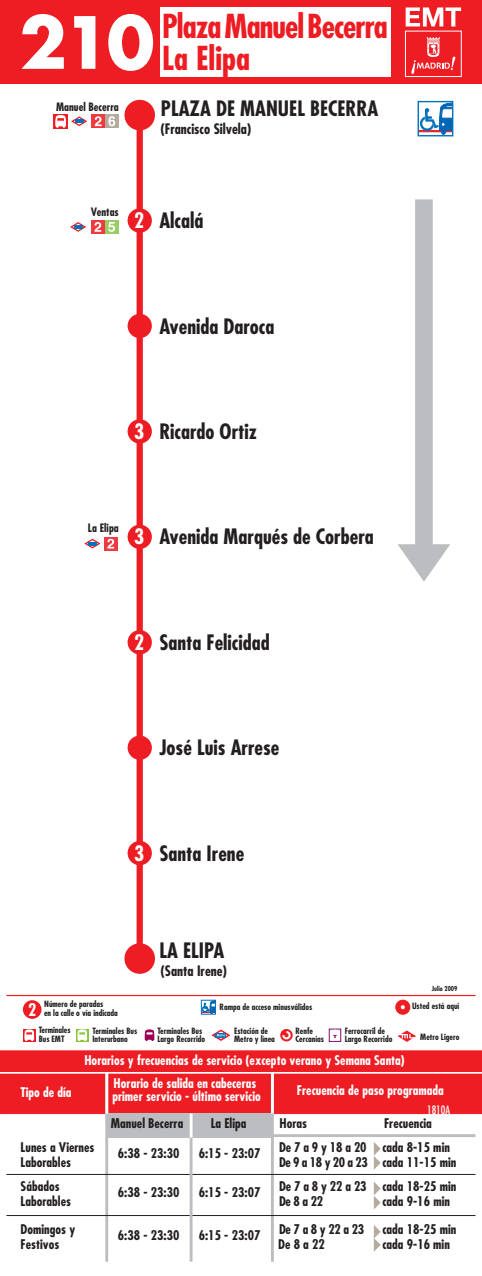
<style>
.page{position:relative;width:482px;height:1276px;background:#fff}
.page>*{position:absolute;margin:0;border:0;box-sizing:border-box;transform-origin:0 0}
.t1{font:700 condensed 32.2px/32.2px "Futura Std";letter-spacing:-.03em;color:#ee1d23}
.t2{font:700 condensed 20.7px "Futura Std";color:#231f20}
.t3{font:700 condensed 14.1px "Futura Std";color:#231f20}
.t4{font:700 condensed 13px "Futura Std";color:#231f20}
.t5{font:700 condensed 13px "Futura Std";color:#fff}
.t6{font:700 condensed 11.3px "Futura Std";color:#231f20}
.t7{font:condensed 11.3px "Futura Std";color:#fff}
.t8{font:700 condensed 8.5px/8.5px "Futura Std";color:#231f20}
.t9{font:700 condensed 6.7px "Futura Std";color:#231f20}
.s1{font-stretch:normal;font-size:69.9px;color:#fff}
.s2{color:#fff}
.s3{font-size:16.9px;color:#fff}
</style>
<div class="page">
<div style="left:0;top:1069px;width:482px;height:45px;background:#ee1d23"></div>
<hr style="left:271px;top:1073px;width:3px;height:188px;background:#bcbdc0">
<hr style="left:105px;top:1073px;width:3px;height:188px;background:#bcbdc0">
<hr style="left:6px;top:1174px;width:469px;height:1px;background:#231f20">
<hr style="left:6px;top:1215px;width:469px;height:1px;background:#231f20">
<div style="left:106px;top:1113px;width:167px;height:24px;background:#bcbdc0"></div>
<div style="left:0;top:1050px;width:482px;height:23px;background:#ee1d23;border:1px solid #ee1d23"></div>
<hr style="left:0;top:1072px;width:482px;height:1px;background:#fff">
<hr style="left:271px;top:1134px;width:204px;height:3px;background:#bcbdc0">
<hr style="left:190px;top:1114px;width:2px;height:147px;background:#bcbdc0">
<hr style="left:190px;top:1113px;width:3px;height:24px;background:#fff">
<hr style="left:105px;top:1073px;width:3px;height:40px;background:#fff">
<hr style="left:271px;top:1073px;width:3px;height:40px;background:#fff">
<svg style="left:373px;top:1142px;width:8px;height:28px"></svg>
<svg style="left:373px;top:1225px;width:8px;height:27px"></svg>
<svg style="left:373px;top:1182px;width:8px;height:27px"></svg>
<div style="left:137px;top:110px;width:6px;height:856px;background:#ee1d23"></div>
<div style="left:128px;top:314px;width:24px;height:24px;background:#ee1d23;border-radius:50%"></div>
<div style="left:128px;top:419px;width:24px;height:24px;background:#ee1d23;border-radius:50%"></div>
<div style="left:128px;top:630px;width:24px;height:24px;background:#ee1d23;border-radius:50%"></div>
<div style="left:128px;top:735px;width:24px;height:25px;background:#ee1d23;border-radius:50%"></div>
<div style="left:124px;top:943px;width:31px;height:31px;background:#ee1d23;border:6px solid #ee1d23;border-radius:50%"></div>
<div style="left:124px;top:100px;width:31px;height:30px;background:#ee1d23;border:6px solid #ee1d23;border-radius:50%"></div>
<div style="left:128px;top:208px;width:24px;height:25px;background:#ee1d23;border-radius:50%"></div>
<div style="left:128px;top:525px;width:24px;height:24px;background:#ee1d23;border-radius:50%"></div>
<div style="left:128px;top:841px;width:24px;height:24px;background:#ee1d23;border-radius:50%"></div>
<div style="left:91px;top:114px;width:14px;height:14px;background:#ee3a41"></div>
<svg style="left:95px;top:116px;width:7px;height:10px"></svg>
<div style="left:105px;top:114px;width:14px;height:14px;background:#b4ab9d"></div>
<svg style="left:108px;top:116px;width:7px;height:10px"></svg>
<svg style="left:54px;top:114px;width:14px;height:14px"></svg>
<svg style="left:56px;top:115px;width:32px;height:12px"></svg>
<div style="left:91px;top:220px;width:14px;height:14px;background:#ee3a41"></div>
<svg style="left:94px;top:222px;width:7px;height:10px"></svg>
<svg style="left:70px;top:221px;width:16px;height:12px"></svg>
<div style="left:105px;top:220px;width:13px;height:14px;background:#99cd65"></div>
<svg style="left:108px;top:222px;width:7px;height:10px"></svg>
<div style="left:104px;top:537px;width:14px;height:13px;background:#ee3a41"></div>
<svg style="left:84px;top:538px;width:30px;height:11px"></svg>
<div style="left:0;top:0;width:482px;height:83px;background:#ee1d23"></div>
<div style="left:160px;top:7px;width:231px;height:69px;background:#fff"></div>
<svg style="left:406px;top:7px;width:55px;height:19px"></svg>
<div style="left:405px;top:31px;width:57px;height:46px;border:1px solid #fff"></div>
<svg style="left:411px;top:37px;width:44px;height:37px"></svg>
<hr style="left:6px;top:995px;width:469px;height:1px;background:#ee1d23">
<svg style="left:398px;top:199px;width:52px;height:382px"></svg>
<hr style="left:419px;top:130px;width:34px;height:2px;background:#ee1d23">
<div style="left:417px;top:101px;width:36px;height:35px;border:1px solid #0072bc"></div>
<svg style="left:420px;top:103px;width:33px;height:31px"></svg>
<div style="left:201px;top:1000px;width:15px;height:14px;border:1px solid #0072bc"></div>
<svg style="left:202px;top:1000px;width:13px;height:13px"></svg>
<div style="left:395px;top:999px;width:15px;height:15px;background:#ee1d23;border:1px solid #ee1d23;border-radius:50%"></div>
<svg style="left:401px;top:1005px;width:4px;height:4px"></svg>
<div style="left:23px;top:1000px;width:19px;height:19px;background:#ee1d23;border-radius:50%"></div>
<svg style="left:145px;top:1030px;width:9px;height:10px"></svg>
<svg style="left:211px;top:1029px;width:19px;height:12px"></svg>
<svg style="left:76px;top:1029px;width:13px;height:12px"></svg>
<svg style="left:78px;top:1030px;width:9px;height:10px"></svg>
<svg style="left:280px;top:1029px;width:13px;height:12px"></svg>
<svg style="left:282px;top:1031px;width:9px;height:8px"></svg>
<svg style="left:23px;top:1029px;width:13px;height:12px"></svg>
<svg style="left:25px;top:1030px;width:9px;height:10px"></svg>
<div style="left:329px;top:1028px;width:12px;height:14px;background:#fff;border:1px solid #850a70"></div>
<svg style="left:332px;top:1032px;width:6px;height:6px"></svg>
<svg style="left:397px;top:1030px;width:19px;height:12px"></svg>
<h1 class="t1" style="left:19px;top:13px;width:370px;text-indent:143px">Plaza Manuel Becerra<br><span class="s1">210</span> La Elipa</h1>
<p class="t6" style="left:56px;top:101px;width:64px">Manuel Becerra</p>
<h2 class="t2" style="left:161px;top:99px;width:219px">PLAZA DE MANUEL BECERRA</h2>
<p class="t3" style="left:161px;top:122px;width:92px">(Francisco Silvela)</p>
<p class="t6" style="left:91px;top:207px;width:30px">Ventas</p>
<h2 class="t2" style="left:134px;top:211px;width:71px"><span class="s2">2</span> Alcalá</h2>
<h2 class="t2" style="left:159px;top:316px;width:117px">Avenida Daroca</h2>
<h2 class="t2" style="left:134px;top:422px;width:124px"><span class="s2">3</span> Ricardo Ortiz</h2>
<p class="t6" style="left:88px;top:523px;width:32px">La Elipa</p>
<h2 class="t2" style="left:134px;top:527px;width:241px"><span class="s2">3</span> Avenida Marqués de Corbera</h2>
<h2 class="t2" style="left:134px;top:633px;width:137px"><span class="s2">2</span> Santa Felicidad</h2>
<h2 class="t2" style="left:159px;top:738px;width:122px">José Luis Arrese</h2>
<h2 class="t2" style="left:134px;top:843px;width:111px"><span class="s2">3</span> Santa Irene</h2>
<h2 class="t2" style="left:159px;top:941px;width:67px">LA ELIPA</h2>
<p class="t3" style="left:161px;top:964px;width:68px">(Santa Irene)</p>
<p class="t9" style="left:432px;top:985px;width:27px">Julio 2009</p>
<p class="t8" style="left:44px;top:1000px;width:61px">Número de paradas</p>
<p class="t8" style="left:220px;top:1003px;width:94px">Rampa de acceso minusválidos</p>
<p class="t8" style="left:412px;top:1002px;width:49px">Usted está aquí</p>
<p class="t8" style="left:28px;top:1009px;width:91px"><span class="s3">2</span> en la calle o vía indicada</p>
<p class="t8" style="left:39px;top:1026px;width:33px">Terminales<br>Bus EMT</p>
<p class="t8" style="left:345px;top:1027px;width:49px">Ferrocarril de<br>Largo Recorrido</p>
<p class="t8" style="left:420px;top:1033px;width:41px">Metro Ligero</p>
<p class="t8" style="left:92px;top:1027px;width:46px">Terminales Bus<br>Interurbano</p>
<p class="t8" style="left:295px;top:1027px;width:30px">Renfe<br>Cercanías</p>
<p class="t8" style="left:157px;top:1027px;width:49px">Terminales Bus<br>Largo Recorrido</p>
<p class="t8" style="left:234px;top:1027px;width:42px">Estación de<br>Metro y línea</p>
<p class="t5" style="left:21px;top:1086px;width:52px">Tipo de día</p>
<p class="t5" style="left:84px;top:1054px;width:322px">Horarios y frecuencias de servicio (excepto verano y Semana Santa)</p>
<p class="t5" style="left:114px;top:1077px;width:144px">Horario de salida en cabeceras</p>
<p class="t5" style="left:112px;top:1090px;width:150px">primer servicio - último servicio</p>
<p class="t5" style="left:297px;top:1084px;width:148px">Frecuencia de paso programada</p>
<p class="t7" style="left:427px;top:1104px;width:25px">1810A</p>
<p class="t4" style="left:111px;top:1117px;width:74px">Manuel Becerra</p>
<p class="t4" style="left:211px;top:1117px;width:37px">La Elipa</p>
<p class="t4" style="left:279px;top:1117px;width:29px">Horas</p>
<p class="t4" style="left:384px;top:1117px;width:49px">Frecuencia</p>
<p class="t4" style="left:21px;top:1141px;width:75px">Lunes a Viernes</p>
<p class="t4" style="left:279px;top:1141px;width:172px">De 7 a 9 y 18 a 20 cada 8-15 min</p>
<p class="t4" style="left:21px;top:1156px;width:52px">Laborables</p>
<p class="t4" style="left:118px;top:1147px;width:63px">6:38 - 23:30</p>
<p class="t4" style="left:199px;top:1147px;width:63px">6:15 - 23:07</p>
<p class="t4" style="left:279px;top:1156px;width:179px">De 9 a 18 y 20 a 23 cada 11-15 min</p>
<p class="t4" style="left:21px;top:1180px;width:40px">Sábados</p>
<p class="t4" style="left:279px;top:1180px;width:179px">De 7 a 8 y 22 a 23 cada 18-25 min</p>
<p class="t4" style="left:21px;top:1195px;width:52px">Laborables</p>
<p class="t4" style="left:118px;top:1186px;width:63px">6:38 - 23:30</p>
<p class="t4" style="left:199px;top:1186px;width:63px">6:15 - 23:07</p>
<p class="t4" style="left:279px;top:1195px;width:46px">De 8 a 22</p>
<p class="t4" style="left:382px;top:1195px;width:69px">cada 9-16 min</p>
<p class="t4" style="left:21px;top:1223px;width:56px">Domingos y</p>
<p class="t4" style="left:279px;top:1223px;width:87px">De 7 a 8 y 22 a 23</p>
<p class="t4" style="left:382px;top:1223px;width:75px">cada 18-25 min</p>
<p class="t4" style="left:21px;top:1238px;width:40px">Festivos</p>
<p class="t4" style="left:118px;top:1229px;width:63px">6:38 - 23:30</p>
<p class="t4" style="left:199px;top:1229px;width:63px">6:15 - 23:07</p>
<p class="t4" style="left:278px;top:1238px;width:48px">De 8 a 22</p>
<p class="t4" style="left:382px;top:1238px;width:69px">cada 9-16 min</p>
</div>
